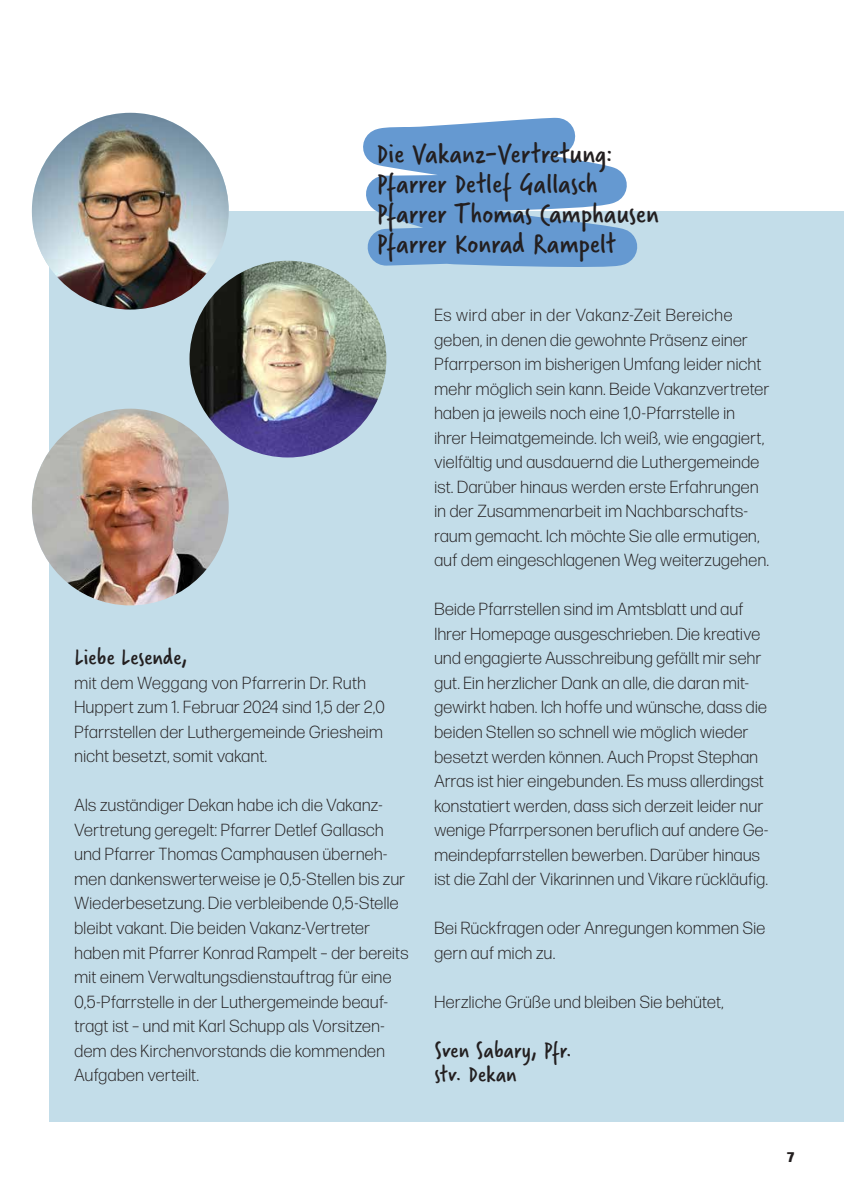
<style>
.page{position:relative;width:844px;height:1191px;background:#fff}
.page>*{position:absolute;margin:0;border:0;box-sizing:border-box;transform-origin:0 0}
.t1{font:29.75px/29.8px "Verveine";letter-spacing:.005em;color:#231f20}
.t2{font:24.5px/24.5px "Verveine";letter-spacing:.01em;color:#231f20}
.t3{font:300 17.5px/24.5px "Forma DJR Deck";letter-spacing:.025em;color:#231f20}
.t4{font:800 14px "Forma DJR Deck";color:#231f20}
</style>
<div class="page">
<div style="left:50px;top:211px;width:793px;height:910px;background:#c3dde9"></div>
<svg style="left:275px;top:117px;width:363px;height:167px"></svg>
<img style="left:32px;top:409px;width:197px;height:196px;border-radius:98px">
<img style="left:32px;top:113px;width:197px;height:196px;border-radius:98px">
<img style="left:189px;top:261px;width:197px;height:196px;border-radius:98px">
<h1 class="t1" style="left:376px;top:139px;width:283px">Die Vakanz-Vertretung:<br>Pfarrer Detlef Gallasch<br>Pfarrer Thomas Camphausen<br>Pfarrer Konrad Rampelt</h1>
<h2 class="t2" style="left:74px;top:645px;width:114px">Liebe Lesende,</h2>
<p class="t3" style="left:74px;top:670px;width:312px">mit dem Weggang von Pfarrerin Dr. Ruth Huppert zum 1. Februar 2024 sind 1,5 der 2,0<br>Pfarrstellen der Luthergemeinde Griesheim nicht besetzt, somit vakant.</p>
<p class="t3" style="left:74px;top:793px;width:335px">Als zuständiger Dekan habe ich die Vakanz-Vertretung geregelt: Pfarrer Detlef Gallasch und Pfarrer Thomas Camphausen überneh&shy;men dankenswerterweise je 0,5-Stellen bis zur Wiederbesetzung. Die verbleibende 0,5-Stelle bleibt vakant. Die beiden Vakanz-Vertreter haben mit Pfarrer Konrad Rampelt – der bereits mit einem Verwaltungsdienstauftrag für eine 0,5-Pfarrstelle in der Luthergemeinde beauf&shy;tragt ist – und mit Karl Schupp als Vorsitzen&shy;dem des Kirchenvorstands die kommenden Aufgaben verteilt.</p>
<p class="t3" style="left:434px;top:303px;width:336px">Es wird aber in der Vakanz-Zeit Bereiche geben, in denen die gewohnte Präsenz einer Pfarrperson im bisherigen Umfang leider nicht mehr möglich sein kann. Beide Vakanzvertreter haben ja jeweils noch eine 1,0-Pfarrstelle in ihrer Heimatgemeinde. Ich weiß, wie engagiert, vielfältig und ausdauernd die Luthergemeinde ist. Darüber hinaus werden erste Erfahrungen in der Zusammenarbeit im Nachbarschafts&shy;raum gemacht. Ich möchte Sie alle ermutigen, auf dem eingeschlagenen Weg weiterzugehen.</p>
<p class="t3" style="left:434px;top:597px;width:335px">Beide Pfarrstellen sind im Amtsblatt und auf Ihrer Homepage ausgeschrieben. Die kreative und engagierte Ausschreibung gefällt mir sehr gut. Ein herzlicher Dank an alle, die daran mit&shy;gewirkt haben. Ich hoffe und wünsche, dass die beiden Stellen so schnell wie möglich wieder besetzt werden können. Auch Propst Stephan Arras ist hier eingebunden. Es muss allerdingst konstatiert werden, dass sich derzeit leider nur wenige Pfarrpersonen beruflich auf andere Ge&shy;meindepfarrstellen bewerben. Darüber hinaus ist die Zahl der Vikarinnen und Vikare rückläufig.</p>
<p class="t3" style="left:434px;top:915px;width:332px">Bei Rückfragen oder Anregungen kommen Sie gern auf mich zu.</p>
<p class="t3" style="left:434px;top:989px;width:290px">Herzliche Grüße und bleiben Sie behütet,</p>
<h2 class="t2" style="left:434px;top:1037px;width:139px">Sven Sabary, Pfr. stv. Dekan</h2>
<p class="t4" style="left:787px;top:1146px;width:9px">7</p>
</div>
